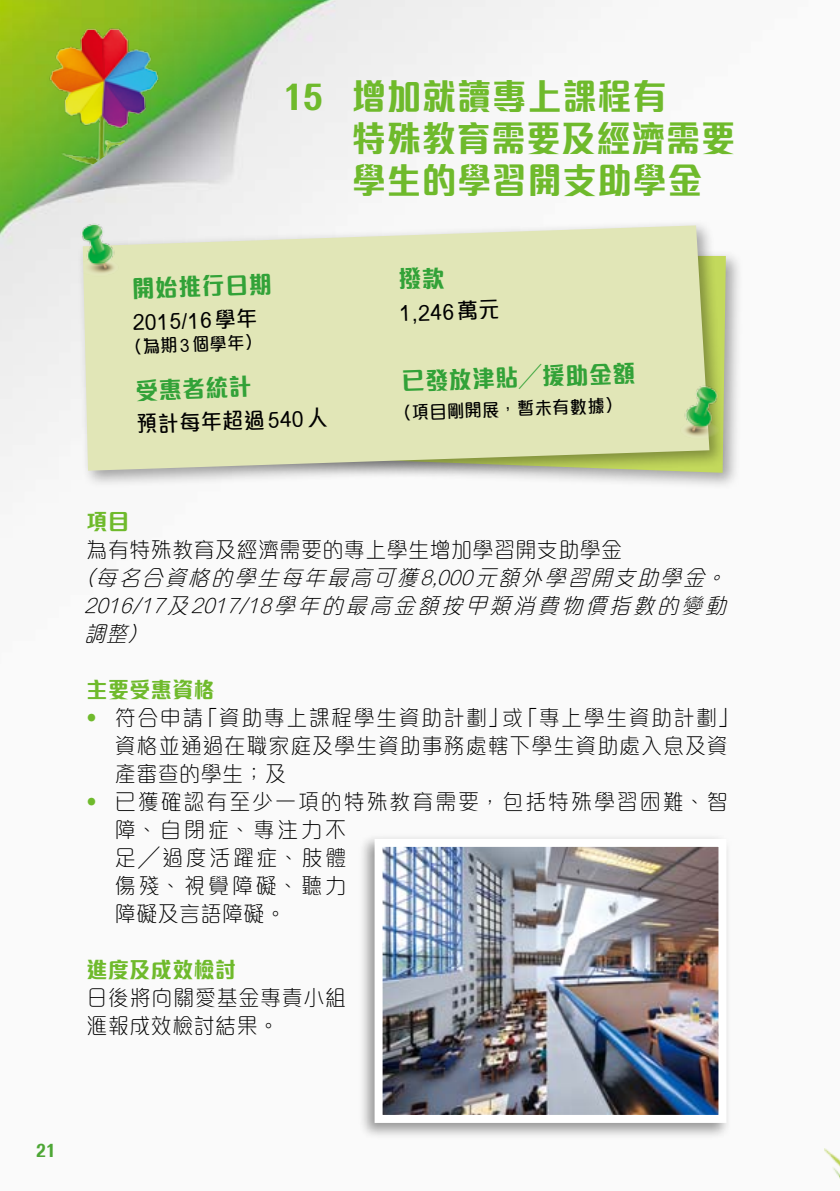
<style>
.page{position:relative;width:840px;height:1191px;background:#fff}
.page>*{position:absolute;margin:0;border:0;box-sizing:border-box;transform-origin:0 0}
.t1{font:800 36px/42px "M Elle HK";letter-spacing:.025em;color:#6fba2c;scale:.95 1}
.t2{font:800 24px "M Elle HK";color:#32a238;scale:.95 1}
.t3{font:300 22px/28px "M Elle HK";letter-spacing:.05em;color:#000;scale:.95 1}
.t4{font:italic 300 22px/28px "M Elle HK";color:#000;text-align:justify;scale:.95 1}
.t5{font:300 22px/28px "M Elle HK";letter-spacing:.095em;color:#000;scale:.95 1}
.t6{font:500 22px "M Elle HK";color:#000;scale:.95 1}
.t7{font:300 22px "M Elle HK";letter-spacing:.025em;color:#000;scale:.95 1}
.t8{font:800 22px "M Elle HK";letter-spacing:.025em;color:#6fba2c;scale:.95 1}
.t9{font:500 18px "M Elle HK";color:#000;scale:.95 1}
.t10{font:800 18px "M Elle HK";color:#4da635;scale:.95 1}
.s1{color:#6fba2c}
</style>
<div class="page">
<img style="left:0;top:0;width:590px;height:492px">
<img style="left:824px;top:1148px;width:15px;height:29px">
<img style="left:45px;top:11px;width:121px;height:159px">
<div style="left:147px;top:249px;width:596px;height:242px;background:#000;opacity:.35"></div>
<div style="left:76px;top:219px;width:650px;height:269px;background:#000;opacity:.35"></div>
<svg style="left:83px;top:225px;width:626px;height:246px;background:#dee3b6"></svg>
<img style="left:60px;top:211px;width:70px;height:78px">
<img style="left:669px;top:374px;width:70px;height:77px">
<div style="left:358px;top:833px;width:373px;height:306px;background:#000;opacity:.4"></div>
<img style="left:383px;top:848px;width:334px;height:266px">
<div style="left:374px;top:839px;width:352px;height:284px;border:8px solid #fff"></div>
<svg style="left:399px;top:267px;width:45px;height:23px"></svg>
<h1 class="t1" style="left:351px;top:77px;width:405px;text-indent:-68px">15 增加就讀專上課程有<br>特殊教育需要及經濟需要學生的學習開支助學金</h1>
<p class="t2" style="left:131px;top:277px;width:149px;rotate:-2deg">開始推行日期</p>
<p class="t6" style="left:132px;top:311px;width:132px;rotate:-2deg">2015/16學年</p>
<p class="t9" style="left:125px;top:338px;width:145px;rotate:-2deg">（為期3個學年）</p>
<p class="t6" style="left:399px;top:302px;width:107px;rotate:-2deg">1,246萬元</p>
<p class="t2" style="left:135px;top:379px;width:124px;rotate:-2deg">受惠者統計</p>
<p class="t6" style="left:136px;top:413px;width:203px;rotate:-2deg">預計每年超過540人</p>
<p class="t2" style="left:401px;top:369px;width:247px;rotate:-2deg">已發放津貼╱援助金額</p>
<p class="t9" style="left:394px;top:404px;width:241px;rotate:-2deg">（項目剛開展，暫未有數據）</p>
<p class="t8" style="left:86px;top:510px;width:46px">項目</p>
<p class="t7" style="left:86px;top:538px;width:565px">為有特殊教育及經濟需要的專上學生增加學習開支助學金</p>
<p class="t4" style="left:84px;top:563px;width:682px;text-indent:-10px">（每名合資格的學生每年最高可獲8,000元額外學習開支助學金。2016/17及2017/18學年的最高金額按甲類消費物價指數的變動調整）</p>
<p class="t8" style="left:86px;top:678px;width:136px">主要受惠資格</p>
<p class="t3" style="left:115px;top:703px;width:657px;text-indent:-34px"><span class="s1">•</span> 符合申請「資助專上課程學生資助計劃」或「專上學生資助計劃」資格並通過在職家庭及學生資助事務處轄下學生資助處入息及資產審查的學生；及</p>
<p class="t5" style="left:115px;top:787px;width:646px;text-indent:-34px"><span class="s1">•</span> 已獲確認有至少一項的特殊教育需要，包括特殊學習困難、智障、自閉症、專注力不<br>足╱過度活躍症、肢體<br>傷殘、視覺障礙、聽力<br>障礙及言語障礙。</p>
<p class="t8" style="left:86px;top:958px;width:159px">進度及成效檢討</p>
<p class="t3" style="left:86px;top:983px;width:274px">日後將向關愛基金專責小組滙報成效檢討結果。</p>
<p class="t10" style="left:36px;top:1141px;width:22px">21</p>
</div>
